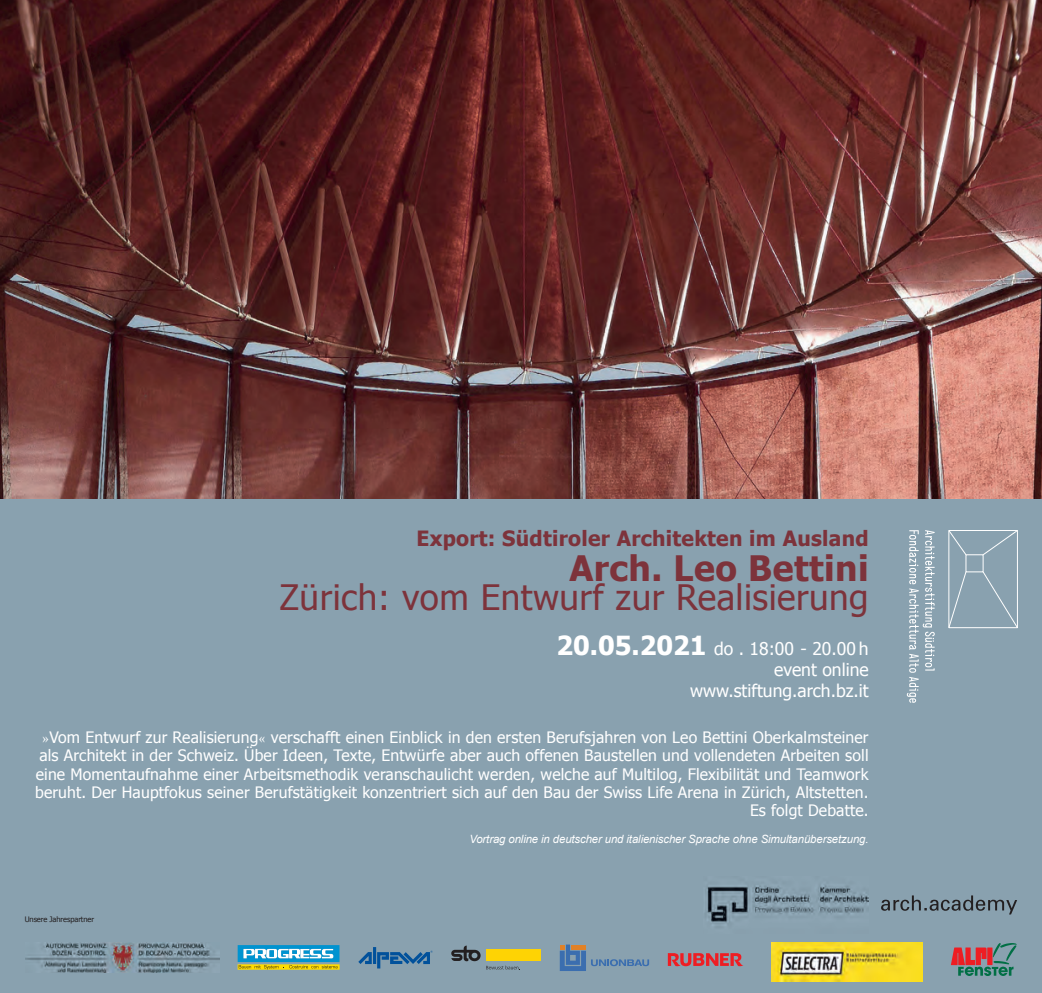
<style>
.page{position:relative;width:1042px;height:993px;background:#fff}
.page>*{position:absolute;margin:0;border:0;box-sizing:border-box;transform-origin:0 0}
.t1{font:35px "Tahoma";letter-spacing:.015em;color:#7d333b}
.t2{font:700 35px "Tahoma";letter-spacing:.015em;color:#7d333b}
.t3{font:700 21px "Tahoma";letter-spacing:.015em;color:#7d333b}
.t4{font:17.5px/21px "Tahoma";color:#fff;text-align:right}
.t5{font:15.75px/18.4px "Tahoma";letter-spacing:.01em;color:#fff;text-align:right}
.t6{font:italic 11.38px "Arial";letter-spacing:-.01em;color:#fff}
.t7{font:7.52px "Tahoma";letter-spacing:-.01em;color:#231f20}
.s1{font-weight:700;font-size:26.25px}
.s2{font-family:"Minion Pro"}
</style>
<div class="page">
<div style="left:0;top:496px;width:1042px;height:496px;background:#89a1af"></div>
<img style="left:0;top:0;width:1042px;height:498px">
<svg style="left:907px;top:530px;width:28px;height:172px"></svg>
<div style="left:965px;top:554px;width:18px;height:18px;border:1px solid #fff"></div>
<svg style="left:981px;top:530px;width:37px;height:26px"></svg>
<svg style="left:982px;top:570px;width:36px;height:58px"></svg>
<svg style="left:948px;top:570px;width:19px;height:58px"></svg>
<svg style="left:948px;top:530px;width:19px;height:26px"></svg>
<img style="left:707px;top:885px;width:161px;height:41px">
<svg style="left:881px;top:895px;width:136px;height:19px"></svg>
<svg style="left:668px;top:953px;width:74px;height:12px"></svg>
<svg style="left:358px;top:947px;width:74px;height:21px"></svg>
<svg style="left:451px;top:945px;width:29px;height:15px"></svg>
<div style="left:486px;top:949px;width:55px;height:11px;background:#fed304"></div>
<svg style="left:486px;top:965px;width:33px;height:4px"></svg>
<svg style="left:238px;top:945px;width:102px;height:24px;background:#6fb3ad"></svg>
<svg style="left:560px;top:944px;width:89px;height:26px"></svg>
<img style="left:772px;top:942px;width:150px;height:38px">
<svg style="left:951px;top:943px;width:66px;height:32px"></svg>
<img style="left:25px;top:942px;width:195px;height:30px">
<h2 class="t3" style="left:416px;top:523px;width:454px">Export: Südtiroler Architekten im Ausland</h2>
<h1 class="t2" style="left:569px;top:543px;width:301px">Arch. Leo Bettini</h1>
<h1 class="t1" style="left:280px;top:574px;width:590px">Zürich: vom Entwurf zur Realisierung</h1>
<p class="t4" style="left:556px;top:637px;width:314px"><span class="s1">20.05.2021</span> do . 18:00 - 20.00 h event online<br>www.stiftung.arch.bz.it</p>
<p class="t5" style="left:35px;top:727px;width:835px"><span class="s2">»</span>Vom Entwurf zur Realisierung<span class="s2">«</span> verschafft einen Einblick in den ersten Berufsjahren von Leo Bettini Oberkalmsteiner als Architekt in der Schweiz. Über Ideen, Texte, Entwürfe aber auch offenen Baustellen und vollendeten Arbeiten soll eine Momentaufnahme einer Arbeitsmethodik veranschaulicht werden, welche auf Multilog, Flexibilität und Teamwork beruht. Der Hauptfokus seiner Berufstätigkeit konzentriert sich auf den Bau der Swiss Life Arena in Zürich, Altstetten.<br>Es folgt Debatte.</p>
<p class="t6" style="left:469px;top:831px;width:401px">Vortrag online in deutscher und italienischer Sprache ohne Simultanübersetzung.</p>
<p class="t7" style="left:25px;top:914px;width:71px">Unsere Jahrespartner</p>
</div>
